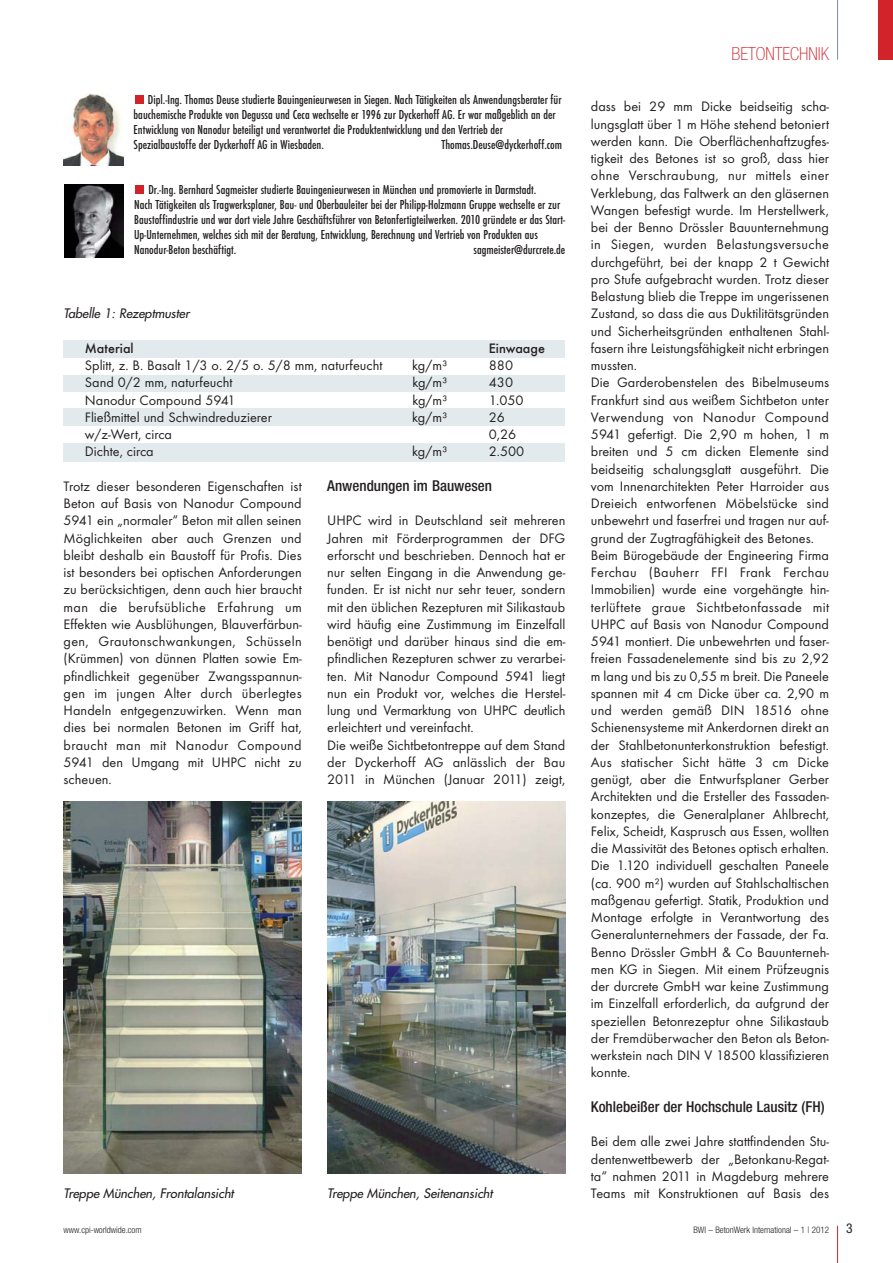
<style>
.page{position:relative;width:893px;height:1263px;background:#fff}
.page>*{position:absolute;margin:0;border:0;box-sizing:border-box;transform-origin:0 0}
.t1{font:100 condensed 18px "Helvetica Neue";color:#d2232a}
.t2{font:500 condensed 15px "Helvetica Neue";color:#231f20}
.t3{font:14.25px/17.2px "Futura T";color:#231f20;text-align:justify}
.t4{font:500 14.25px "Futura T";color:#231f20}
.t5{font:500 condensed 13.5px/15px "Futura T";color:#231f20}
.t6{font:condensed 13.5px "Helvetica Neue";color:#231f20}
.t7{font:italic 12.75px "Futura";color:#231f20}
.t8{font:300 condensed 9px "Helvetica Neue";color:#231f20}
</style>
<div class="page">
<hr style="left:837px;top:1226px;width:1px;height:37px;background:#d2232a">
<hr style="left:837px;top:0;width:1px;height:60px;background:#73909f">
<div style="left:878px;top:0;width:14px;height:60px;background:#d2232a"></div>
<div style="left:64px;top:340px;width:501px;height:18px;background:#e2eaee"></div>
<div style="left:64px;top:376px;width:501px;height:16px;background:#e2eaee"></div>
<div style="left:64px;top:408px;width:501px;height:18px;background:#e2eaee"></div>
<div style="left:64px;top:443px;width:501px;height:19px;background:#e2eaee"></div>
<img style="left:64px;top:801px;width:238px;height:373px">
<img style="left:327px;top:801px;width:238px;height:373px">
<div style="left:136px;top:186px;width:8px;height:8px;background:#d2232a"></div>
<div style="left:135px;top:96px;width:9px;height:8px;background:#d2232a"></div>
<img style="left:64px;top:94px;width:59px;height:72px">
<img style="left:64px;top:185px;width:60px;height:72px">
<p class="t5" style="left:134px;top:93px;width:429px;text-indent:14px">Dipl.-Ing. Thomas Deuse studierte Bauingenieurwesen in Siegen. Nach Tätigkeiten als Anwendungsberater für bauchemische Produkte von Degussa und Ceca wechselte er 1996 zur Dyckerhoff AG. Er war maßgeblich an der Entwicklung von Nanodur beteiligt und verantwortet die Produktentwicklung und den Vertrieb der Spezialbaustoffe der Dyckerhoff AG in Wiesbaden.</p>
<p class="t5" style="left:441px;top:138px;width:122px">Thomas.Deuse@dyckerhoff.com</p>
<p class="t5" style="left:134px;top:183px;width:433px;text-indent:14px">Dr.-Ing. Bernhard Sagmeister studierte Bauingenieurwesen in München und promovierte in Darmstadt.<br>Nach Tätigkeiten als Tragwerksplaner, Bau- und Oberbauleiter bei der Philipp-Holzmann Gruppe wechselte er zur Baustoffindustrie und war dort viele Jahre Geschäftsführer von Betonfertigteilwerken. 2010 gründete er das Start-Up-Unternehmen, welches sich mit der Beratung, Entwicklung, Berechnung und Vertrieb von Produkten aus Nanodur-Beton beschäftigt.</p>
<p class="t5" style="left:473px;top:243px;width:93px">sagmeister@durcrete.de</p>
<p class="t7" style="left:64px;top:307px;width:130px">Tabelle 1: Rezeptmuster</p>
<p class="t4" style="left:85px;top:342px;width:50px">Material</p>
<p class="t4" style="left:489px;top:342px;width:58px">Einwaage</p>
<p class="t3" style="left:85px;top:358px;width:299px">Splitt, z. B. Basalt 1/3 o. 2/5 o. 5/8 mm, naturfeucht</p>
<p class="t3" style="left:412px;top:358px;width:37px">kg/m³</p>
<p class="t3" style="left:489px;top:358px;width:26px">880</p>
<p class="t3" style="left:85px;top:375px;width:149px">Sand 0/2 mm, naturfeucht</p>
<p class="t3" style="left:412px;top:375px;width:37px">kg/m³</p>
<p class="t3" style="left:489px;top:375px;width:26px">430</p>
<p class="t3" style="left:85px;top:392px;width:152px">Nanodur Compound 5941</p>
<p class="t3" style="left:412px;top:392px;width:37px">kg/m³</p>
<p class="t3" style="left:489px;top:392px;width:36px">1.050</p>
<p class="t3" style="left:85px;top:410px;width:189px">Fließmittel und Schwindreduzierer</p>
<p class="t3" style="left:412px;top:410px;width:37px">kg/m³</p>
<p class="t3" style="left:489px;top:410px;width:18px">26</p>
<p class="t3" style="left:85px;top:427px;width:89px">w/z-Wert, circa</p>
<p class="t3" style="left:489px;top:427px;width:29px">0,26</p>
<p class="t3" style="left:85px;top:444px;width:70px">Dichte, circa</p>
<p class="t3" style="left:412px;top:444px;width:37px">kg/m³</p>
<p class="t3" style="left:489px;top:444px;width:37px">2.500</p>
<p class="t3" style="left:64px;top:479px;width:240px">Trotz dieser besonderen Eigenschaften ist Beton auf Basis von Nanodur Compound 5941 ein „normaler“ Beton mit allen seinen Möglichkeiten aber auch Grenzen und bleibt deshalb ein Baustoff für Profis. Dies ist besonders bei optischen Anforderungen zu berücksichtigen, denn auch hier braucht man die berufsübliche Erfahrung um Effekten wie Ausblühungen, Blauverfär bun - gen, Grautonschwankungen, Schüsseln (Krümmen) von dünnen Platten sowie Em - pfindlichkeit gegenüber Zwangsspannun - gen im jungen Alter durch überlegtes Handeln entgegenzuwirken. Wenn man dies bei normalen Betonen im Griff hat, braucht man mit Nanodur Compound 5941 den Umgang mit UHPC nicht zu scheuen.</p>
<p class="t2" style="left:327px;top:480px;width:166px">Anwendungen im Bauwesen</p>
<p class="t3" style="left:327px;top:513px;width:240px;text-align:left">UHPC wird in Deutschland seit mehreren Jahren mit Förderprogrammen der DFG erforscht und beschrieben. Dennoch hat er nur selten Eingang in die Anwendung ge - funden. Er ist nicht nur sehr teuer, sondern mit den üblichen Rezepturen mit Silikastaub wird häufig eine Zustimmung im Einzelfall benötigt und darüber hinaus sind die em - pfind lichen Rezepturen schwer zu verarbei&shy;ten. Mit Nanodur Compound 5941 liegt nun ein Produkt vor, welches die Herstel - lung und Vermarktung von UHPC deutlich erleichtert und vereinfacht.<br>Die weiße Sichtbetontreppe auf dem Stand der Dyckerhoff AG anlässlich der Bau 2011 in München (Januar 2011) zeigt,</p>
<p class="t1" style="left:731px;top:47px;width:99px">BETONTECHNIK</p>
<p class="t3" style="left:591px;top:99px;width:240px;text-align:left">dass bei 29 mm Dicke beidseitig scha&shy;lungsglatt über 1 m Höhe stehend betoniert werden kann. Die Oberflächenhaft zug fes - tigkeit des Betones ist so groß, dass hier ohne Ver schraubung, nur mittels einer Verklebung, das Faltwerk an den gläsernen Wangen befestigt wurde. Im Herstellwerk, bei der Benno Drössler Bauunternehmung in Siegen, wurden Belastungsversuche durchgeführt, bei der knapp 2 t Gewicht pro Stufe aufgebracht wurden. Trotz dieser Belastung blieb die Treppe im ungerissenen Zustand, so dass die aus Duktilitätsgründen und Sicherheitsgründen enthaltenen Stahl - fasern ihre Leistungsfähigkeit nicht erbringen mussten.<br>Die Garderobenstelen des Bibelmuseums Frankfurt sind aus weißem Sichtbeton unter Verwendung von Nanodur Compound 5941 gefertigt. Die 2,90 m hohen, 1 m breiten und 5 cm dicken Elemente sind beidseitig schalungsglatt ausgeführt. Die vom Innenarchitekten Peter Harroider aus Dreieich entworfenen Möbelstücke sind unbewehrt und faserfrei und tragen nur auf&shy;grund der Zugtragfähigkeit des Betones.<br>Beim Bürogebäude der Engineering Firma Ferchau (Bauherr FFI Frank Ferchau Immobilien) wurde eine vorgehängte hin&shy;terlüftete graue Sichtbetonfassade mit UHPC auf Basis von Nanodur Compound 5941 montiert. Die unbewehrten und faser&shy;freien Fassadenelemente sind bis zu 2,92 m lang und bis zu 0,55 m breit. Die Paneele spannen mit 4 cm Dicke über ca. 2,90 m und werden gemäß DIN 18516 ohne Schienensysteme mit Ankerdornen direkt an der Stahlbetonunterkonstruktion befestigt.<br>Aus statischer Sicht hätte 3 cm Dicke genügt, aber die Entwurfsplaner Gerber Architekten und die Ersteller des Fassaden - konzeptes, die Generalplaner Ahlbrecht, Felix, Scheidt, Kasprusch aus Essen, wollten die Massivität des Betones optisch erhalten.<br>Die 1.120 individuell geschalten Paneele (ca. 900 m²) wurden auf Stahlschaltischen maßgenau gefertigt. Statik, Produktion und Montage erfolgte in Verantwortung des Generalunternehmers der Fassade, der Fa.<br>Benno Drössler GmbH &amp; Co Bauunterneh - men KG in Siegen. Mit einem Prüfzeugnis der durcrete GmbH war keine Zustimmung im Einzelfall erforderlich, da aufgrund der speziellen Betonrezeptur ohne Silikastaub der Fremdüberwacher den Beton als Beton - werkstein nach DIN V 18500 klassifizieren konnte.</p>
<p class="t2" style="left:591px;top:1101px;width:235px">Kohlebeißer der Hochschule Lausitz (FH)</p>
<p class="t3" style="left:591px;top:1134px;width:240px">Bei dem alle zwei Jahre stattfindenden Stu - den tenwettbewerb der „Betonkanu-Regat - ta“ nahmen 2011 in Magdeburg mehrere</p>
<p class="t7" style="left:64px;top:1187px;width:174px">Treppe München, Frontalansicht</p>
<p class="t7" style="left:327px;top:1187px;width:169px">Treppe München, Seitenansicht</p>
<p class="t3" style="left:591px;top:1186px;width:240px">Teams mit Konstruktionen auf Basis des</p>
<p class="t8" style="left:64px;top:1226px;width:79px">www.cpi-worldwide.com</p>
<p class="t8" style="left:693px;top:1226px;width:137px">BWI – BetonWerk International – 1 | 2012</p>
<p class="t6" style="left:846px;top:1223px;width:8px">3</p>
</div>
